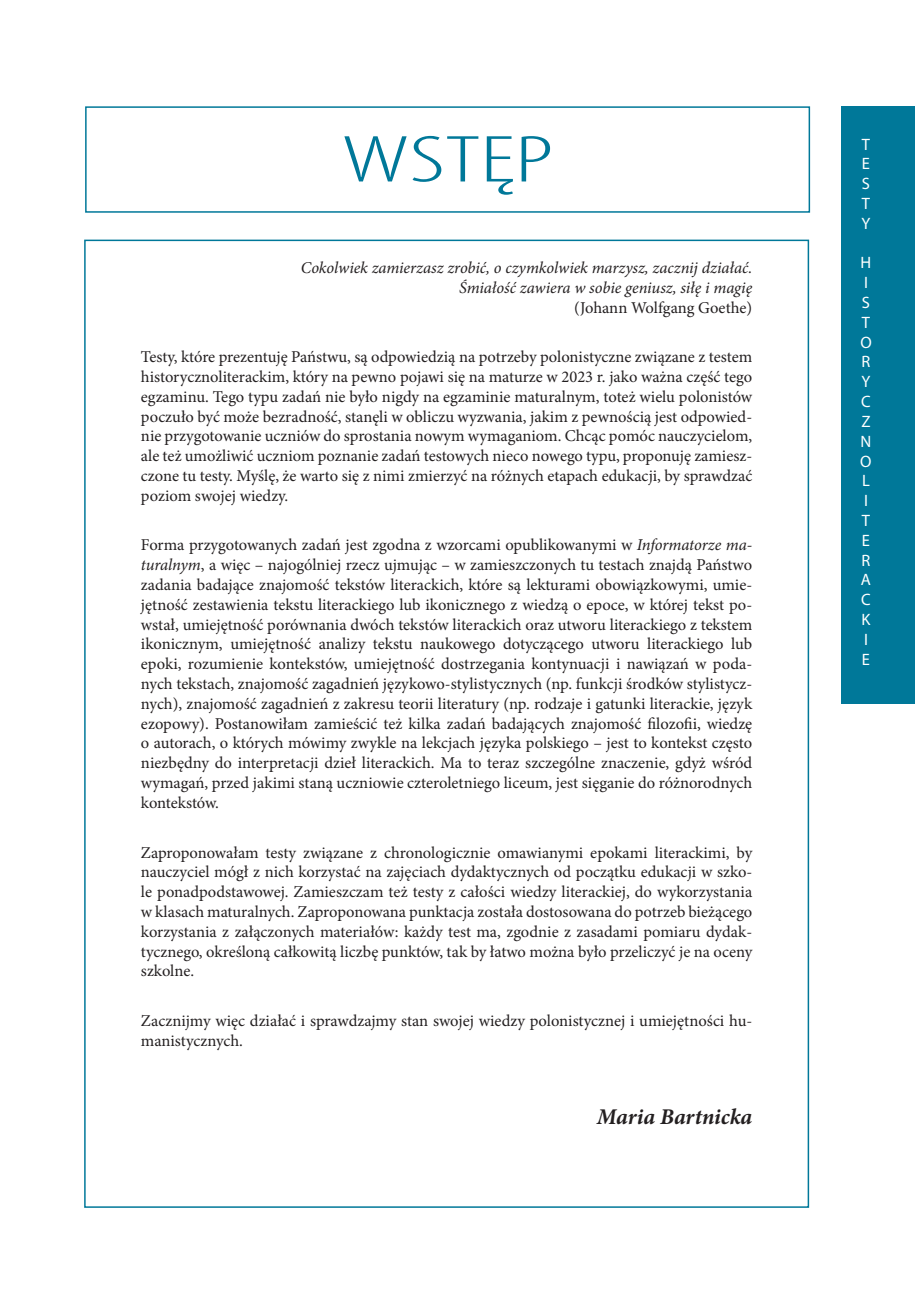
<style>
.page{position:relative;width:915px;height:1306px;background:#fff}
.page>*{position:absolute;margin:0;border:0;box-sizing:border-box;transform-origin:0 0}
.t1{font:300 condensed 67.05px "Myriad Pro";color:#007899;scale:1.58 1}
.t2{font:italic 700 22.5px "Minion Pro";color:#231f20}
.t3{font:16.5px/19.8px "Minion Pro";color:#231f20;text-align:justify}
.t4{font:italic 16.5px/19.8px "Minion Pro";letter-spacing:-.005em;color:#231f20;text-align:right}
.t5{font:16.5px/19.8px "Myriad Pro";color:#fff;text-align:justify}
.s1{font-style:italic}
</style>
<div class="page">
<div style="left:841px;top:106px;width:73px;height:598px;background:#007899"></div>
<div style="left:85px;top:106px;width:724px;height:107px;border:2px solid #007899"></div>
<h1 class="t1" style="left:341px;top:124px;width:135px">WSTĘP</h1>
<p class="t4" style="left:301px;top:258px;width:453px">Cokolwiek zamierzasz zrobić, o czymkolwiek marzysz, zacznij działać.<br>Śmiałość zawiera w sobie geniusz, siłę i magię</p>
<p class="t3" style="left:574px;top:297px;width:180px">(Johann Wolfgang Goethe)</p>
<p class="t3" style="left:141px;top:347px;width:612px">Testy, które prezentuję Państwu, są odpowiedzią na potrzeby polonistyczne związane z testem historycznoliterackim, który na pewno pojawi się na maturze w 2023 r. jako ważna część tego egzaminu. Tego typu zadań nie było nigdy na egzaminie maturalnym, toteż wielu polonistów poczuło być może bezradność, stanęli w obliczu wyzwania, jakim z pewnością jest odpowied&shy;nie przygotowanie uczniów do sprostania nowym wymaganiom. Chcąc pomóc nauczycielom, ale też umożliwić uczniom poznanie zadań testowych nieco nowego typu, proponuję zamiesz&shy;czone tu testy. Myślę, że warto się z nimi zmierzyć na różnych etapach edukacji, by sprawdzać poziom swojej wiedzy.</p>
<p class="t3" style="left:141px;top:535px;width:612px">Forma przygotowanych zadań jest zgodna z wzorcami opublikowanymi w <span class="s1">Informatorze ma&shy;turalnym</span>, a więc – najogólniej rzecz ujmując – w zamieszczonych tu testach znajdą Państwo zadania badające znajomość tekstów literackich, które są lekturami obowiązkowymi, umie&shy;jętność zestawienia tekstu literackiego lub ikonicznego z wiedzą o epoce, w której tekst po&shy;wstał, umiejętność porównania dwóch tekstów literackich oraz utworu literackiego z tekstem ikonicznym, umiejętność analizy tekstu naukowego dotyczącego utworu literackiego lub epoki, rozumienie kontekstów, umiejętność dostrzegania kontynuacji i nawiązań w poda&shy;nych tekstach, znajomość zagadnień językowo-stylistycznych (np. funkcji środków stylistycz&shy;nych), znajomość zagadnień z zakresu teorii literatury (np. rodzaje i gatunki literackie, język ezopowy). Postanowiłam zamieścić też kilka zadań badających znajomość filozofii, wiedzę o autorach, o których mówimy zwykle na lekcjach języka polskiego – jest to kontekst często niezbędny do interpretacji dzieł literackich. Ma to teraz szczególne znaczenie, gdyż wśród wymagań, przed jakimi staną uczniowie czteroletniego liceum, jest sięganie do różnorodnych kontekstów.</p>
<p class="t3" style="left:141px;top:842px;width:612px">Zaproponowałam testy związane z chronologicznie omawianymi epokami literackimi, by nauczyciel mógł z nich korzystać na zajęciach dydaktycznych od początku edukacji w szko&shy;le ponadpodstawowej. Zamieszczam też testy z całości wiedzy literackiej, do wykorzystania w klasach maturalnych. Zaproponowana punktacja została dostosowana do potrzeb bieżącego korzystania z załączonych materiałów: każdy test ma, zgodnie z zasadami pomiaru dydak&shy;tycznego, określoną całkowitą liczbę punktów, tak by łatwo można było przeliczyć je na oceny szkolne.</p>
<p class="t3" style="left:141px;top:1010px;width:612px">Zacznijmy więc działać i sprawdzajmy stan swojej wiedzy polonistycznej i umiejętności hu&shy;manistycznych.</p>
<h2 class="t2" style="left:596px;top:1100px;width:157px">Maria Bartnicka</h2>
<p class="t5" style="left:861px;top:134px;width:10px">T E S T Y</p>
<p class="t5" style="left:860px;top:253px;width:13px;text-align:left">H<br>I<br>S<br>T<br>O<br>R<br>Y<br>C<br>Z<br>N<br>O<br>L<br>I<br>T<br>E<br>R<br>A<br>C<br>K<br>I<br>E</p>
</div>
